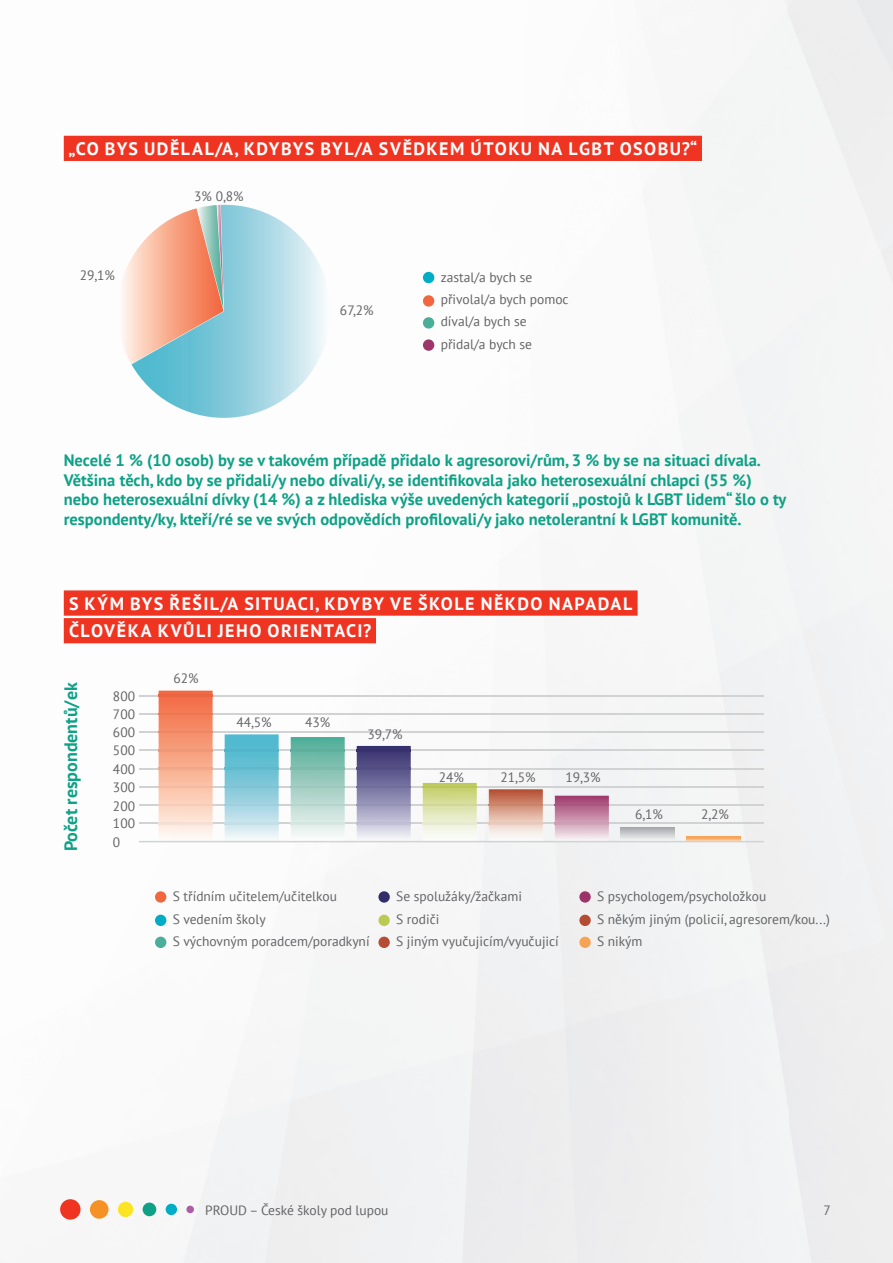
<style>
.page{position:relative;width:893px;height:1263px;background:#fff}
.page>*{position:absolute;margin:0;border:0;box-sizing:border-box;transform-origin:0 0}
.t1{font:700 18px/27.6px "PT Sans";letter-spacing:.08em;color:#fff}
.t2{font:700 18px "PT Sans";color:#0ea186}
.t3{font:700 16.5px/19.8px "PT Sans";color:#0ea186}
.t4{font:13.5px/22.2px "PT Sans";color:#636366}
</style>
<div class="page">
<img style="left:210px;top:643px;width:52px;height:620px">
<img style="left:315px;top:263px;width:473px;height:1000px">
<img style="left:157px;top:643px;width:53px;height:620px">
<img style="left:262px;top:643px;width:53px;height:620px">
<div style="left:60px;top:1199px;width:21px;height:20px;background:#ef3522;border-radius:50%"></div>
<div style="left:90px;top:1200px;width:19px;height:19px;background:#f69225;border-radius:50%"></div>
<div style="left:118px;top:1202px;width:15px;height:15px;background:#fbe423;border-radius:50%"></div>
<div style="left:143px;top:1202px;width:13px;height:14px;background:#0ea186;border-radius:50%"></div>
<div style="left:186px;top:1205px;width:8px;height:8px;background:#ad5da5;border-radius:50%"></div>
<hr style="left:139px;top:823px;width:625px;height:1px;background:#d1d2d4">
<hr style="left:139px;top:804px;width:625px;height:2px;background:#d1d2d4">
<hr style="left:139px;top:786px;width:625px;height:2px;background:#d1d2d4">
<hr style="left:139px;top:768px;width:625px;height:1px;background:#d1d2d4">
<hr style="left:139px;top:750px;width:625px;height:1px;background:#d1d2d4">
<hr style="left:139px;top:731px;width:625px;height:2px;background:#d1d2d4">
<hr style="left:139px;top:713px;width:625px;height:2px;background:#d1d2d4">
<hr style="left:139px;top:695px;width:625px;height:1px;background:#d1d2d4">
<div style="left:166px;top:1204px;width:11px;height:11px;background:#00adc6;border-radius:50%"></div>
<div style="left:64px;top:136px;width:638px;height:25px;background:#ef3522"></div>
<div style="left:64px;top:590px;width:574px;height:26px;background:#ef3522"></div>
<div style="left:64px;top:618px;width:312px;height:25px;background:#ef3522"></div>
<div style="left:423px;top:272px;width:11px;height:11px;background:#00adc6;border-radius:50%"></div>
<svg style="left:423px;top:295px;width:11px;height:12px"></svg>
<svg style="left:423px;top:317px;width:11px;height:12px"></svg>
<svg style="left:423px;top:339px;width:11px;height:12px"></svg>
<img style="left:131px;top:205px;width:199px;height:213px">
<img style="left:122px;top:208px;width:102px;height:156px">
<img style="left:197px;top:205px;width:26px;height:104px">
<img style="left:217px;top:205px;width:6px;height:94px">
<img style="left:159px;top:691px;width:54px;height:150px">
<hr style="left:159px;top:823px;width:54px;height:1px;background:#f4e0d6">
<hr style="left:159px;top:804px;width:54px;height:2px;background:#f3ccba">
<hr style="left:159px;top:786px;width:54px;height:2px;background:#f2baa2">
<hr style="left:159px;top:768px;width:54px;height:1px;background:#f0a98b">
<hr style="left:159px;top:750px;width:54px;height:1px;background:#ee9878">
<hr style="left:159px;top:731px;width:54px;height:2px;background:#ec8664">
<hr style="left:159px;top:713px;width:54px;height:2px;background:#eb7752">
<hr style="left:159px;top:695px;width:54px;height:1px;background:#e96641">
<img style="left:225px;top:734px;width:54px;height:107px">
<hr style="left:225px;top:823px;width:54px;height:1px;background:#c5dfe5">
<hr style="left:225px;top:804px;width:54px;height:2px;background:#9fcedc">
<hr style="left:225px;top:786px;width:54px;height:2px;background:#7fc2d2">
<hr style="left:225px;top:768px;width:54px;height:1px;background:#61b9cc">
<hr style="left:225px;top:750px;width:54px;height:1px;background:#52b5c9">
<img style="left:291px;top:737px;width:54px;height:104px">
<hr style="left:291px;top:823px;width:54px;height:1px;background:#d6e5e0">
<hr style="left:291px;top:804px;width:54px;height:2px;background:#b7d4cc">
<hr style="left:291px;top:786px;width:54px;height:2px;background:#9cc7bc">
<hr style="left:291px;top:768px;width:54px;height:1px;background:#7dbbac">
<hr style="left:291px;top:750px;width:54px;height:1px;background:#5eb09c">
<img style="left:357px;top:746px;width:54px;height:95px">
<hr style="left:357px;top:823px;width:54px;height:1px;background:#c1bfd4">
<hr style="left:357px;top:804px;width:54px;height:2px;background:#9593b5">
<hr style="left:357px;top:786px;width:54px;height:2px;background:#726e9a">
<hr style="left:357px;top:768px;width:54px;height:1px;background:#534e82">
<hr style="left:357px;top:750px;width:54px;height:1px;background:#37306c">
<img style="left:423px;top:783px;width:54px;height:58px">
<hr style="left:423px;top:823px;width:54px;height:1px;background:#e7ead1">
<hr style="left:423px;top:804px;width:54px;height:2px;background:#d1d79b">
<hr style="left:423px;top:786px;width:54px;height:2px;background:#b9c65e">
<img style="left:489px;top:789px;width:54px;height:52px">
<hr style="left:489px;top:823px;width:54px;height:1px;background:#e6cabe">
<hr style="left:489px;top:804px;width:54px;height:2px;background:#c9836b">
<img style="left:555px;top:796px;width:54px;height:45px">
<hr style="left:555px;top:823px;width:54px;height:1px;background:#cda0b6">
<hr style="left:555px;top:804px;width:54px;height:2px;background:#a9577e">
<img style="left:621px;top:827px;width:54px;height:14px">
<img style="left:687px;top:836px;width:54px;height:5px">
<svg style="left:155px;top:891px;width:11px;height:12px"></svg>
<svg style="left:378px;top:891px;width:12px;height:12px"></svg>
<svg style="left:579px;top:891px;width:12px;height:12px"></svg>
<div style="left:155px;top:915px;width:11px;height:11px;background:#00adc6;border-radius:50%"></div>
<svg style="left:378px;top:915px;width:12px;height:11px"></svg>
<svg style="left:579px;top:915px;width:12px;height:11px"></svg>
<svg style="left:155px;top:937px;width:11px;height:11px"></svg>
<svg style="left:378px;top:937px;width:12px;height:11px"></svg>
<svg style="left:579px;top:937px;width:12px;height:11px"></svg>
<hr style="left:139px;top:841px;width:625px;height:1px;background:#d1d2d4">
<h1 class="t1" style="left:68px;top:134px;width:631px">„CO BYS UDĚLAL/A, KDYBYS BYL/A SVĚDKEM ÚTOKU NA LGBT OSOBU?“</h1>
<p class="t4" style="left:80px;top:264px;width:37px">29,1%</p>
<p class="t4" style="left:194px;top:184px;width:51px">3% 0,8%</p>
<p class="t4" style="left:340px;top:299px;width:35px">67,2%</p>
<p class="t4" style="left:441px;top:266px;width:129px">zastal/a bych se přivolal/a bych pomoc díval/a bych se přidal/a bych se</p>
<p class="t3" style="left:64px;top:450px;width:724px">Necelé 1 % (10 osob) by se v takovém případě přidalo k agresorovi/rům, 3 % by se na situaci dívala.<br>Většina těch, kdo by se přidali/y nebo dívali/y, se identifikovala jako heterosexuální chlapci (55 %) nebo heterosexuální dívky (14 %) a z hlediska výše uvedených kategorií „postojů k LGBT lidem“ šlo o ty respondenty/ky, kteří/ré se ve svých odpovědích profilovali/y jako netolerantní k LGBT komunitě.</p>
<h1 class="t1" style="left:69px;top:589px;width:565px">S KÝM BYS ŘEŠIL/A SITUACI, KDYBY VE ŠKOLE NĚKDO NAPADAL<br>ČLOVĚKA KVŮLI JEHO ORIENTACI?</h1>
<h1 class="t2" style="left:59px;top:851px;width:171px;rotate:-90deg">Počet respondentů/ek</h1>
<p class="t4" style="left:113px;top:685px;width:24px">800</p>
<p class="t4" style="left:113px;top:703px;width:24px">700</p>
<p class="t4" style="left:113px;top:721px;width:24px">600</p>
<p class="t4" style="left:113px;top:739px;width:24px">500</p>
<p class="t4" style="left:113px;top:757px;width:24px">400</p>
<p class="t4" style="left:113px;top:776px;width:24px">300</p>
<p class="t4" style="left:113px;top:794px;width:24px">200</p>
<p class="t4" style="left:113px;top:811px;width:24px">100</p>
<p class="t4" style="left:113px;top:831px;width:9px">0</p>
<p class="t4" style="left:174px;top:667px;width:27px">62%</p>
<p class="t4" style="left:236px;top:711px;width:37px">44,5%</p>
<p class="t4" style="left:305px;top:711px;width:27px">43%</p>
<p class="t4" style="left:367px;top:723px;width:37px">39,7%</p>
<p class="t4" style="left:439px;top:765px;width:27px">24%</p>
<p class="t4" style="left:501px;top:765px;width:37px">21,5%</p>
<p class="t4" style="left:565px;top:765px;width:37px">19,3%</p>
<p class="t4" style="left:635px;top:802px;width:29px">6,1%</p>
<p class="t4" style="left:701px;top:802px;width:29px">2,2%</p>
<p class="t4" style="left:173px;top:885px;width:198px">S třídním učitelem/učitelkou<br>S vedením školy<br>S výchovným poradcem/poradkyní</p>
<p class="t4" style="left:396px;top:885px;width:164px">Se spolužáky/žačkami<br>S rodiči<br>S jiným vyučujicím/vyučujicí</p>
<p class="t4" style="left:597px;top:885px;width:234px">S psychologem/psycholožkou<br>S někým jiným (policií, agresorem/kou...)<br>S nikým</p>
<p class="t4" style="left:205px;top:1198px;width:185px">PROUD – České školy pod lupou</p>
<p class="t4" style="left:823px;top:1198px;width:9px">7</p>
</div>
